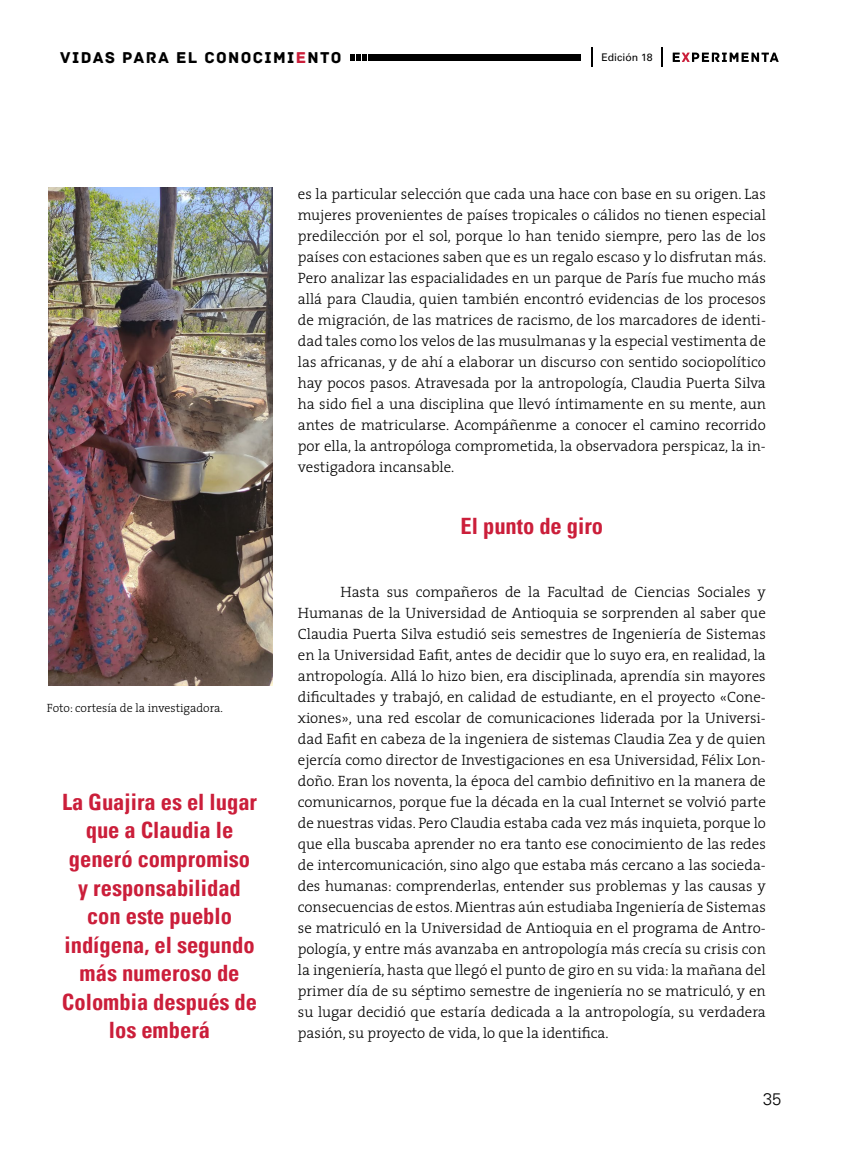
<style>
.page{position:relative;width:851px;height:1149px;background:#fff}
.page>*{position:absolute;margin:0;border:0;box-sizing:border-box;transform-origin:0 0}
.t1{font:700 condensed 22.5px/28.5px "Univers";color:#cb1e3a;text-align:center}
.t2{font:16.5px "Archive";letter-spacing:.08em;color:#000}
.t3{font:300 16.5px "Univers";color:#000}
.t4{font:300 15px/21px "The Serif";color:#000;text-align:justify}
.t5{font:300 12px "The Serif";color:#000}
.t6{font:10.5px "Univers LT Std";color:#000}
.s1{color:#cb1e3a}
</style>
<div class="page">
<svg style="left:591px;top:48px;width:2px;height:19px"></svg>
<svg style="left:661px;top:48px;width:1px;height:19px"></svg>
<svg style="left:672px;top:53px;width:106px;height:9px"></svg>
<svg style="left:350px;top:54px;width:17px;height:7px"></svg>
<div style="left:368px;top:54px;width:213px;height:7px;background:#000"></div>
<img style="left:48px;top:187px;width:224px;height:498px">
<p class="t2" style="left:60px;top:48px;width:283px">VIDAS PARA EL CONOCIMI<span class="s1">E</span>NTO</p>
<p class="t6" style="left:601px;top:51px;width:53px">Edición 18</p>
<p class="t4" style="left:298px;top:182px;width:470px">es la particular selección que cada una hace con base en su origen. Las mujeres provenientes de países tropicales o cálidos no tienen especial predilección por el sol, porque lo han tenido siempre, pero las de los países con estaciones saben que es un regalo escaso y lo disfrutan más.<br>Pero analizar las espacialidades en un parque de París fue mucho más allá para Claudia, quien también encontró evidencias de los procesos de migración, de las matrices de racismo, de los marcadores de identi&shy;dad tales como los velos de las musulmanas y la especial vestimenta de las africanas, y de ahí a elaborar un discurso con sentido sociopolítico hay pocos pasos. Atravesada por la antropología, Claudia Puerta Silva ha sido fiel a una disciplina que llevó íntimamente en su mente, aun antes de matricularse. Acompáñenme a conocer el camino recorrido por ella, la antropóloga comprometida, la observadora perspicaz, la in&shy;vestigadora incansable.</p>
<p class="t5" style="left:47px;top:697px;width:178px">Foto: cortesía de la investigadora.</p>
<h1 class="t1" style="left:62px;top:787px;width:196px">La Guajira es el lugar que a Claudia le generó compromiso y responsabilidad con este pueblo indígena, el segundo más numeroso de<br>Colombia después de los emberá</h1>
<h1 class="t1" style="left:460px;top:511px;width:144px">El punto de giro</h1>
<p class="t4" style="left:298px;top:581px;width:469px;text-indent:43px">Hasta sus compañeros de la Facultad de Ciencias Sociales y Humanas de la Universidad de Antioquia se sorprenden al saber que Claudia Puerta Silva estudió seis semestres de Ingeniería de Sistemas en la Universidad Eafit, antes de decidir que lo suyo era, en realidad, la antropología. Allá lo hizo bien, era disciplinada, aprendía sin mayores dificultades y trabajó, en calidad de estudiante, en el proyecto «Cone&shy;xiones», una red escolar de comunicaciones liderada por la Universi&shy;dad Eafit en cabeza de la ingeniera de sistemas Claudia Zea y de quien ejercía como director de Investigaciones en esa Universidad, Félix Lon&shy;doño. Eran los noventa, la época del cambio definitivo en la manera de comunicarnos, porque fue la década en la cual Internet se volvió parte de nuestras vidas. Pero Claudia estaba cada vez más inquieta, porque lo que ella buscaba aprender no era tanto ese conocimiento de las redes de intercomunicación, sino algo que estaba más cercano a las socieda&shy;des humanas: comprenderlas, entender sus problemas y las causas y consecuencias de estos. Mientras aún estudiaba Ingeniería de Sistemas se matriculó en la Universidad de Antioquia en el programa de Antro&shy;pología, y entre más avanzaba en antropología más crecía su crisis con la ingeniería, hasta que llegó el punto de giro en su vida: la mañana del primer día de su séptimo semestre de ingeniería no se matriculó, y en su lugar decidió que estaría dedicada a la antropología, su verdadera pasión, su proyecto de vida, lo que la identifica.</p>
<p class="t3" style="left:763px;top:1088px;width:20px">35</p>
</div>
